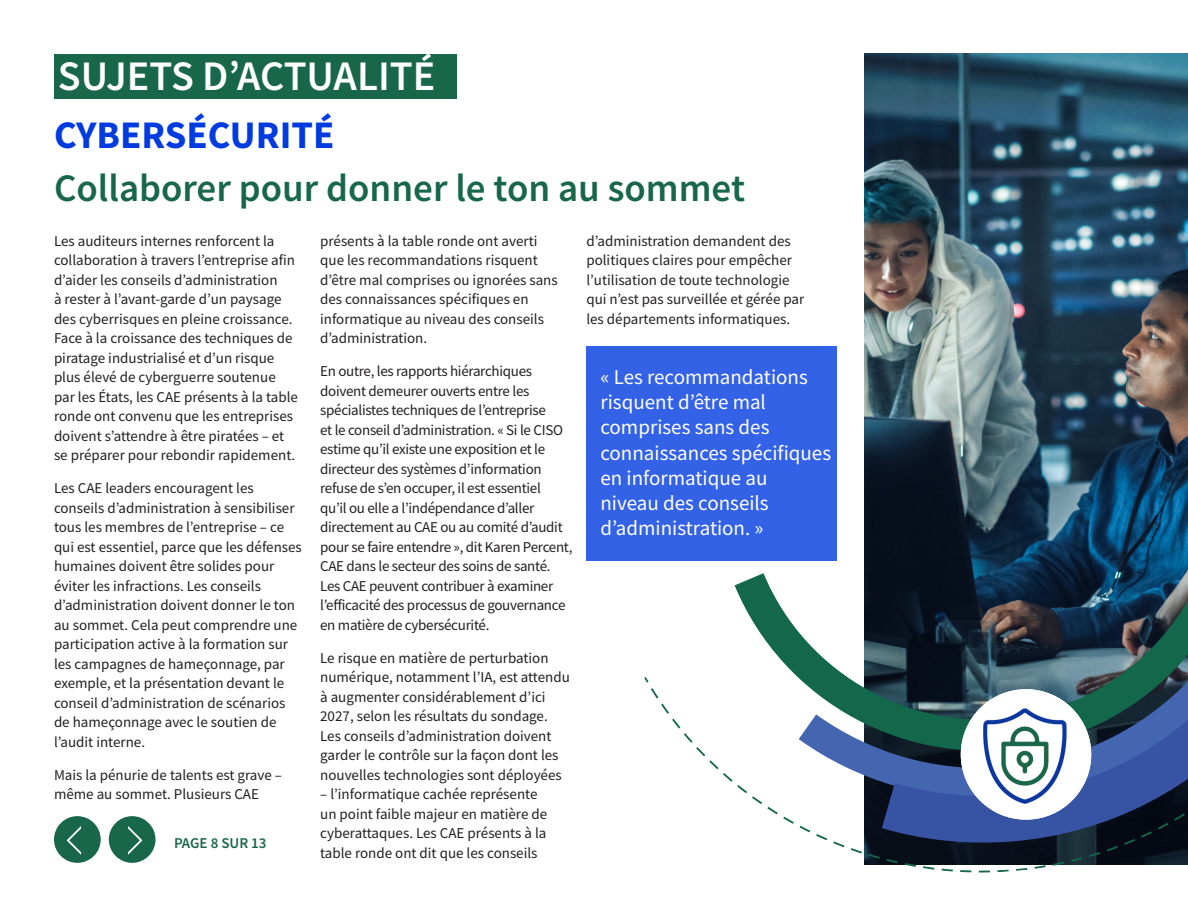
<style>
.page{position:relative;width:1188px;height:918px;background:#fff}
.page>*{position:absolute;margin:0;border:0;box-sizing:border-box;transform-origin:0 0}
.t1{font:58.5px "Asgalt";color:#fff}
.t2{font:600 42px "Source Sans Pro";color:#fff}
.t3{font:600 39px "Source Sans Pro";color:#18674b}
.t4{font:700 39px "Source Sans Pro";color:#003be0}
.t5{font:21px/25.2px "Source Sans Pro";color:#fff}
.t6{font:15px/19.5px "Source Sans Pro";color:#231f20}
.t7{font:15px/19.5px "Source Sans Pro";letter-spacing:-.02em;color:#231f20}
.t8{font:600 15px "Source Sans Pro";color:#18674b}
</style>
<div class="page">
<img style="left:864px;top:54px;width:324px;height:476px">
<div style="left:54px;top:816px;width:47px;height:47px;background:#18674b;border-radius:50%"></div>
<div style="left:109px;top:816px;width:47px;height:47px;background:#18674b;border-radius:50%"></div>
<svg style="left:843px;top:847px;width:345px;height:26px"></svg>
<svg style="left:633px;top:530px;width:555px;height:317px"></svg>
<div style="left:54px;top:54px;width:403px;height:44px;background:#18674b"></div>
<img style="left:961px;top:689px;width:130px;height:131px;border-radius:65px">
<div style="left:586px;top:346px;width:251px;height:214px;background:#3362e6"></div>
<p class="t2" style="left:58px;top:48px;width:379px">SUJETS D’ACTUALITÉ</p>
<p class="t4" style="left:54px;top:109px;width:282px">CYBERSÉCURITÉ</p>
<p class="t3" style="left:54px;top:162px;width:693px">Collaborer pour donner le ton au sommet</p>
<p class="t6" style="left:54px;top:231px;width:245px">Les auditeurs internes renforcent la collaboration à travers l’entreprise afin d’aider les conseils d’administration<br>à rester à l’avant-garde d’un paysage des cyberrisques en pleine croissance.<br>Face à la croissance des techniques de piratage industrialisé et d’un risque plus élevé de cyberguerre soutenue par les États, les CAE présents à la table ronde ont convenu que les entreprises doivent s’attendre à être piratées – et se préparer pour rebondir rapidement.</p>
<p class="t6" style="left:54px;top:478px;width:249px">Les CAE leaders encouragent les conseils d’administration à sensibiliser tous les membres de l’entreprise – ce qui est essentiel, parce que les défenses humaines doivent être solides pour éviter les infractions. Les conseils d’administration doivent donner le ton au sommet. Cela peut comprendre une participation active à la formation sur les campagnes de hameçonnage, par exemple, et la présentation devant le conseil d’administration de scénarios de hameçonnage avec le soutien de l’audit interne.</p>
<p class="t6" style="left:54px;top:765px;width:230px">Mais la pénurie de talents est grave – même au sommet. Plusieurs CAE</p>
<p class="t6" style="left:320px;top:231px;width:239px">présents à la table ronde ont averti que les recommandations risquent d’être mal comprises ou ignorées sans des connaissances spécifiques en informatique au niveau des conseils d’administration.</p>
<p class="t7" style="left:320px;top:361px;width:254px">En outre, les rapports hiérarchiques doivent demeurer ouverts entre les spécialistes techniques de l’entreprise<br>et le conseil d’administration. « Si le CISO estime qu’il existe une exposition et le directeur des systèmes d’information refuse de s’en occuper, il est essentiel<br>qu’il ou elle a l’indépendance d’aller directement au CAE ou au comité d’audit pour se faire entendre », dit Karen Percent, CAE dans le secteur des soins de santé.<br>Les CAE peuvent contribuer à examiner l’efficacité des processus de gouvernance en matière de cybersécurité.</p>
<p class="t6" style="left:320px;top:648px;width:251px">Le risque en matière de perturbation numérique, notamment l’IA, est attendu à augmenter considérablement d’ici 2027, selon les résultats du sondage.<br>Les conseils d’administration doivent garder le contrôle sur la façon dont les nouvelles technologies sont déployées</p>
<p class="t6" style="left:320px;top:784px;width:229px">– l’informatique cachée représente un point faible majeur en matière de cyberattaques. Les CAE présents à la table ronde ont dit que les conseils</p>
<p class="t6" style="left:586px;top:231px;width:219px">d’administration demandent des politiques claires pour empêcher l’utilisation de toute technologie qui n’est pas surveillée et gérée par les départements informatiques.</p>
<p class="t5" style="left:600px;top:364px;width:232px">« Les recommandations risquent d’être mal comprises sans des connaissances spécifiques en informatique au niveau des conseils d’administration. »</p>
<p class="t1" style="left:67px;top:818px;width:20px">&lt;</p>
<p class="t8" style="left:174px;top:833px;width:94px">PAGE 8 SUR 13</p>
</div>
